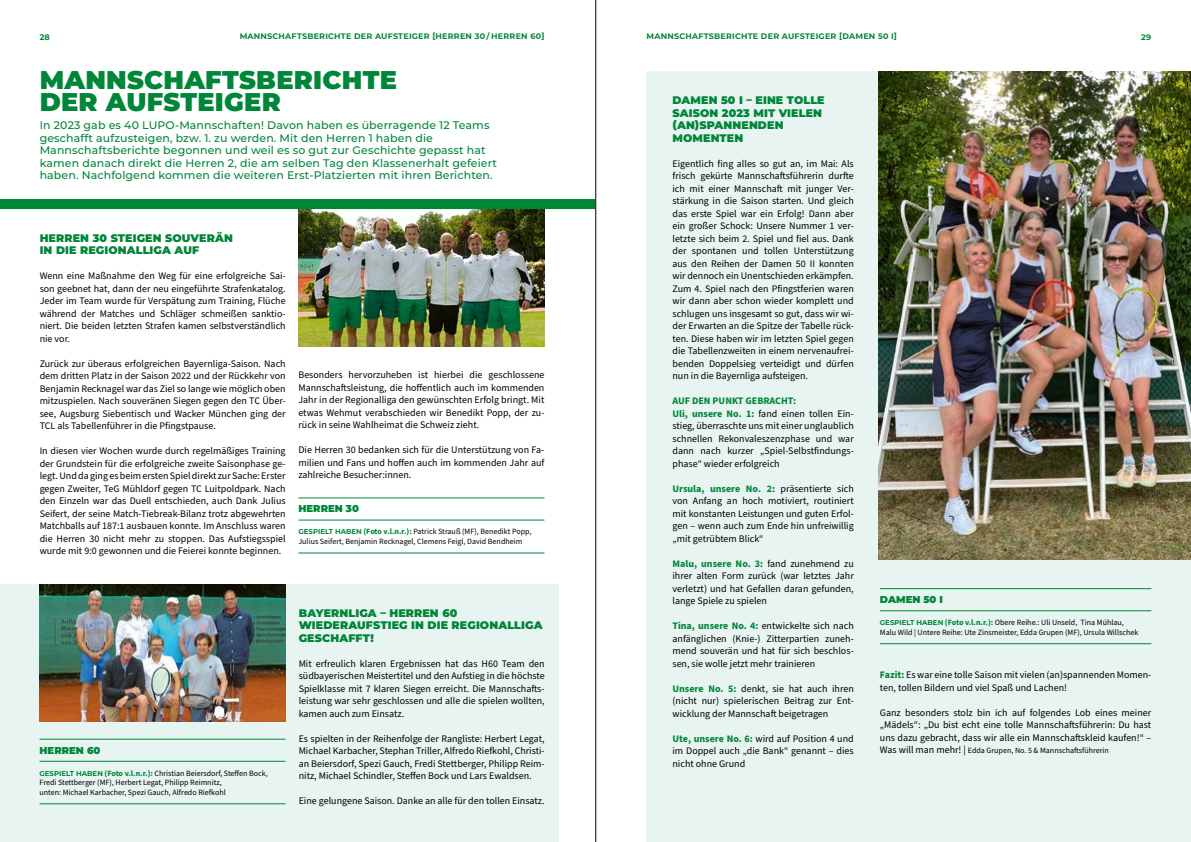
<style>
.page{position:relative;width:1191px;height:842px;background:#fff}
.page>*{position:absolute;margin:0;border:0;box-sizing:border-box;transform-origin:0 0}
.t1{font:900 25.6px/21.9px "Montserrat";letter-spacing:.01em;color:#008638}
.t2{font:500 11px/12.5px "Montserrat";letter-spacing:.01em;color:#008638}
.t3{font:900 11px/12.5px "Montserrat";letter-spacing:.01em;color:#008638}
.t4{font:10px/12.5px "Source Sans Pro";color:#000;text-align:justify}
.t5{font:900 10px "Montserrat";color:#008638}
.t6{font:8px/9.6px "Source Sans Pro";color:#000}
.t7{font:700 8px "Montserrat";letter-spacing:.025em;color:#008638}
.s1{font-weight:700;color:#008638}
.s2{font-family:"Montserrat";font-weight:700;font-size:7px;color:#008638}
.s3{font-size:10px}
</style>
<div class="page">
<div style="left:646px;top:72px;width:545px;height:770px;background:#e8f4f2"></div>
<div style="left:0;top:584px;width:558px;height:258px;background:#e8f4f2"></div>
<img style="left:40px;top:584px;width:246px;height:138px">
<img style="left:298px;top:209px;width:247px;height:138px">
<img style="left:878px;top:72px;width:313px;height:487px">
<div style="left:0;top:199px;width:595px;height:10px;background:#008638"></div>
<hr style="left:298px;top:498px;width:246px;height:1px;background:#008638">
<hr style="left:298px;top:520px;width:246px;height:1px;background:#008638">
<hr style="left:298px;top:553px;width:246px;height:1px;background:#008638">
<hr style="left:40px;top:739px;width:245px;height:1px;background:#008638">
<hr style="left:40px;top:761px;width:245px;height:1px;background:#008638">
<hr style="left:40px;top:803px;width:245px;height:1px;background:#008638">
<hr style="left:880px;top:588px;width:271px;height:1px;background:#008638">
<hr style="left:880px;top:610px;width:271px;height:1px;background:#008638">
<hr style="left:880px;top:643px;width:271px;height:1px;background:#008638">
<hr style="left:595px;top:0;width:1px;height:842px;background:#000">
<p class="t7" style="left:40px;top:31px;width:12px">28</p>
<p class="t7" style="left:240px;top:31px;width:306px">MANNSCHAFTSBERICHTE DER AUFSTEIGER [HERREN 30 / HERREN 60]</p>
<p class="t7" style="left:646px;top:31px;width:252px">MANNSCHAFTSBERICHTE DER AUFSTEIGER [DAMEN 50 I]</p>
<p class="t7" style="left:1141px;top:31px;width:12px">29</p>
<h1 class="t1" style="left:40px;top:68px;width:359px">MANNSCHAFTSBERICHTE<br>DER AUFSTEIGER</h1>
<p class="t2" style="left:40px;top:119px;width:459px">In 2023 gab es 40 LUPO-Mannschaften! Davon haben es überragende 12 Teams geschafft aufzusteigen, bzw. 1. zu werden. Mit den Herren 1 haben die Mannschaftsberichte begonnen und weil es so gut zur Geschichte gepasst hat kamen danach direkt die Herren 2, die am selben Tag den Klassenerhalt gefeiert haben. Nachfolgend kommen die weiteren Erst-Platzierten mit ihren Berichten.</p>
<p class="t3" style="left:672px;top:93px;width:154px">DAMEN 50 I – EINE TOLLE<br>SAISON 2023 MIT VIELEN (AN)SPANNENDEN<br>MOMENTEN</p>
<p class="t4" style="left:672px;top:157px;width:183px">Eigentlich fing alles so gut an, im Mai: Als frisch gekürte Mannschaftsführerin durfte ich mit einer Mannschaft mit junger Ver&shy;stärkung in die Saison starten. Und gleich das erste Spiel war ein Erfolg! Dann aber ein großer Schock: Unsere Nummer 1 ver&shy;letzte sich beim 2. Spiel und fiel aus. Dank der spontanen und tollen Unterstützung aus den Reihen der Damen 50 II konnten wir dennoch ein Unentschieden erkämpfen.<br>Zum 4. Spiel nach den Pfingstferien waren wir dann aber schon wieder komplett und schlugen uns insgesamt so gut, dass wir wi&shy;der Erwarten an die Spitze der Tabelle rück&shy;ten. Diese haben wir im letzten Spiel gegen die Tabellenzweiten in einem nervenaufrei&shy;benden Doppelsieg verteidigt und dürfen nun in die Bayernliga aufsteigen.</p>
<p class="t4" style="left:672px;top:395px;width:183px;text-align:left"><span class="s1">AUF DEN PUNKT GEBRACHT:<br>Uli, unsere No. 1:</span> fand einen tollen Ein&shy;stieg, überraschte uns mit einer unglaublich schnellen Rekonvaleszenzphase und war dann nach kurzer „Spiel-Selbstfindungs&shy;phase“ wieder erfolgreich</p>
<p class="t4" style="left:672px;top:482px;width:183px"><span class="s1">Ursula, unsere No. 2:</span> präsentierte sich von Anfang an hoch motiviert, routiniert mit konstanten Leistungen und guten Erfol&shy;gen – wenn auch zum Ende hin unfreiwillig „mit getrübtem Blick“</p>
<p class="t4" style="left:672px;top:557px;width:183px"><span class="s1">Malu, unsere No. 3:</span> fand zunehmend zu ihrer alten Form zurück (war letztes Jahr verletzt) und hat Gefallen daran gefunden, lange Spiele zu spielen</p>
<p class="t4" style="left:672px;top:620px;width:183px"><span class="s1">Tina, unsere No. 4:</span> entwickelte sich nach anfänglichen (Knie-) Zitterpartien zuneh&shy;mend souverän und hat für sich beschlos&shy;sen, sie wolle jetzt mehr trainieren</p>
<p class="t4" style="left:672px;top:682px;width:183px"><span class="s1">Unsere No. 5:</span> denkt, sie hat auch ihren (nicht nur) spielerischen Beitrag zur Ent&shy;wicklung der Mannschaft beigetragen</p>
<p class="t4" style="left:672px;top:732px;width:183px"><span class="s1">Ute, unsere No. 6:</span> wird auf Position 4 und im Doppel auch „die Bank“ genannt – dies nicht ohne Grund</p>
<p class="t3" style="left:40px;top:231px;width:195px">HERREN 30 STEIGEN SOUVERÄN<br>IN DIE REGIONALLIGA AUF</p>
<p class="t4" style="left:40px;top:270px;width:247px">Wenn eine Maßnahme den Weg für eine erfolgreiche Sai&shy;son geebnet hat, dann der neu eingeführte Strafenkatalog.<br>Jeder im Team wurde für Verspätung zum Training, Flüche während der Matches und Schläger schmeißen sanktio&shy;niert. Die beiden letzten Strafen kamen selbstverständlich nie vor.</p>
<p class="t4" style="left:40px;top:357px;width:247px">Zurück zur überaus erfolgreichen Bayernliga-Saison. Nach dem dritten Platz in der Saison 2022 und der Rückkehr von Benjamin Recknagel war das Ziel so lange wie möglich oben mitzuspielen. Nach souveränen Siegen gegen den TC Über&shy;see, Augsburg Siebentisch und Wacker München ging der TCL als Tabellenführer in die Pfingstpause.</p>
<p class="t4" style="left:40px;top:445px;width:247px">In diesen vier Wochen wurde durch regelmäßiges Training der Grundstein für die erfolgreiche zweite Saisonphase ge&shy;legt. Und da ging es beim ersten Spiel direkt zur Sache: Erster gegen Zweiter, TeG Mühldorf gegen TC Luitpoldpark. Nach den Einzeln war das Duell entschieden, auch Dank Julius Seifert, der seine Match-Tiebreak-Bilanz trotz abgewehrten Matchballs auf 187:1 ausbauen konnte. Im Anschluss waren die Herren 30 nicht mehr zu stoppen. Das Aufstiegsspiel wurde mit 9:0 gewonnen und die Feierei konnte beginnen.</p>
<p class="t4" style="left:298px;top:369px;width:247px">Besonders hervorzuheben ist hierbei die geschlossene Mannschaftsleistung, die hoffentlich auch im kommenden Jahr in der Regionalliga den gewünschten Erfolg bringt. Mit etwas Wehmut verabschieden wir Benedikt Popp, der zu&shy;rück in seine Wahlheimat die Schweiz zieht.</p>
<p class="t4" style="left:298px;top:444px;width:247px">Die Herren 30 bedanken sich für die Unterstützung von Fa&shy;milien und Fans und hoffen auch im kommenden Jahr auf zahlreiche Besucher:innen.</p>
<p class="t5" style="left:298px;top:501px;width:62px">HERREN 30</p>
<p class="t6" style="left:298px;top:527px;width:234px"><span class="s2">GESPIELT HABEN</span> <span class="s1">(Foto v.l.n.r.):</span> Patrick Strauß (MF), Benedikt Popp,<br>Julius Seifert, Benjamin Recknagel, Clemens Feigl, David Bendheim</p>
<p class="t5" style="left:880px;top:592px;width:65px">DAMEN 50 I</p>
<p class="t6" style="left:880px;top:618px;width:260px"><span class="s2">GESPIELT HABEN</span> <span class="s1">(Foto v.l.n.r.):</span> Obere Reihe.: Uli Unseld, Tina Mühlau,<br>Malu Wild | Untere Reihe: Ute Zinsmeister, Edda Grupen (MF), Ursula Willschek</p>
<p class="t3" style="left:299px;top:606px;width:245px">BAYERNLIGA – HERREN 60<br>WIEDERAUFSTIEG IN DIE REGIONALLIGA<br>GESCHAFFT!</p>
<p class="t4" style="left:299px;top:657px;width:247px">Mit erfreulich klaren Ergebnissen hat das H60 Team den südbayerischen Meistertitel und den Aufstieg in die höchste Spielklasse mit 7 klaren Siegen erreicht. Die Mannschafts&shy;leistung war sehr geschlossen und alle die spielen wollten, kamen auch zum Einsatz.</p>
<p class="t4" style="left:299px;top:732px;width:247px">Es spielten in der Reihenfolge der Rangliste: Herbert Legat, Michael Karbacher, Stephan Triller, Alfredo Riefkohl, Christi&shy;an Beiersdorf, Spezi Gauch, Fredi Stettberger, Philipp Reim&shy;nitz, Michael Schindler, Steffen Bock und Lars Ewaldsen.</p>
<p class="t4" style="left:299px;top:795px;width:247px">Eine gelungene Saison. Danke an alle für den tollen Einsatz.</p>
<p class="t4" style="left:880px;top:669px;width:273px"><span class="s1">Fazit:</span> Es war eine tolle Saison mit vielen (an)spannenden Momen&shy;ten, tollen Bildern und viel Spaß und Lachen!</p>
<p class="t4" style="left:880px;top:706px;width:273px">Ganz besonders stolz bin ich auf folgendes Lob eines meiner „Mädels“: „Du bist echt eine tolle Mannschaftsführerin: Du hast uns dazu gebracht, dass wir alle ein Mannschaftskleid kaufen!“ –</p>
<p class="t6" style="left:880px;top:746px;width:231px"><span class="s3">Was will man mehr! |</span> Edda Grupen, No. 5 &amp; Mannschaftsführerin</p>
<p class="t5" style="left:40px;top:742px;width:62px">HERREN 60</p>
<p class="t6" style="left:40px;top:768px;width:230px"><span class="s2">GESPIELT HABEN</span> <span class="s1">(Foto v.l.n.r.):</span> Christian Beiersdorf, Steffen Bock,<br>Fredi Stettberger (MF), Herbert Legat, Philipp Reimnitz,<br>unten: Michael Karbacher, Spezi Gauch, Alfredo Riefkohl</p>
</div>
